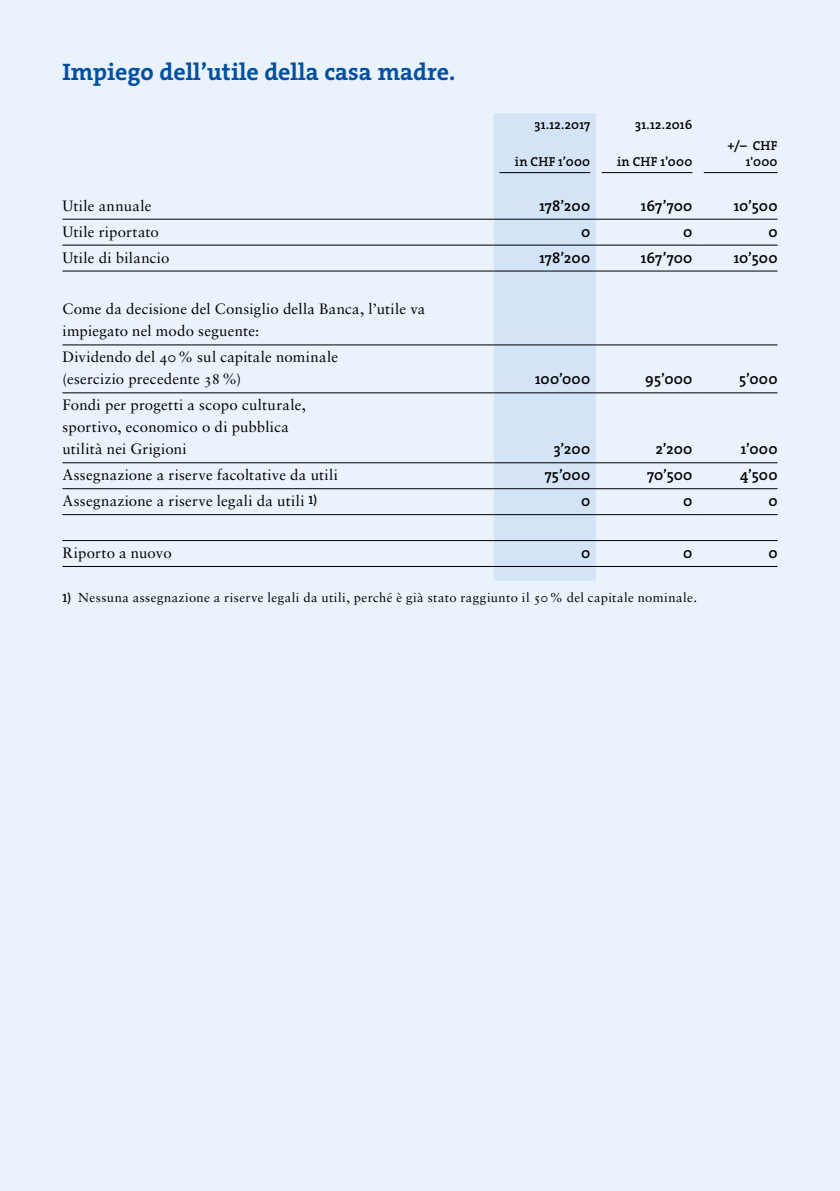
<style>
.page{position:relative;width:840px;height:1191px;background:#fff}
.page>*{position:absolute;margin:0;border:0;box-sizing:border-box;transform-origin:0 0}
.t1{font:24px "The Serif HP7 Bld";color:#004f9f}
.t2{font:15px/22px "Sabon LT Std";letter-spacing:.015em;color:#000}
.t3{font:15px "The Serif HP6 Se Bld";letter-spacing:.015em;color:#000}
.t4{font:13px "Sabon LT Std";letter-spacing:.035em;color:#000}
.t5{font:13px/15.6px "The Serif HP6 Se Bld";letter-spacing:.025em;color:#000;text-align:right}
.s1{font-family:"The Serif HP6 Se Bld";font-size:12px}
</style>
<div class="page">
<div style="left:0;top:0;width:839px;height:1191px;background:#eaf2fb"></div>
<div style="left:493px;top:113px;width:102px;height:467px;background:#d3e4f6"></div>
<hr style="left:62px;top:219px;width:431px;height:1px;background:#000">
<hr style="left:493px;top:219px;width:102px;height:1px;background:#000">
<hr style="left:595px;top:219px;width:102px;height:1px;background:#000">
<hr style="left:697px;top:219px;width:80px;height:1px;background:#000">
<hr style="left:62px;top:245px;width:431px;height:1px;background:#000">
<hr style="left:493px;top:245px;width:102px;height:1px;background:#000">
<hr style="left:595px;top:245px;width:102px;height:1px;background:#000">
<hr style="left:697px;top:245px;width:80px;height:1px;background:#000">
<hr style="left:62px;top:271px;width:431px;height:1px;background:#000">
<hr style="left:493px;top:271px;width:102px;height:1px;background:#000">
<hr style="left:595px;top:271px;width:102px;height:1px;background:#000">
<hr style="left:697px;top:271px;width:80px;height:1px;background:#000">
<hr style="left:62px;top:344px;width:431px;height:1px;background:#000">
<hr style="left:493px;top:344px;width:102px;height:1px;background:#000">
<hr style="left:595px;top:344px;width:102px;height:1px;background:#000">
<hr style="left:697px;top:344px;width:80px;height:1px;background:#000">
<hr style="left:62px;top:392px;width:431px;height:1px;background:#000">
<hr style="left:493px;top:392px;width:102px;height:1px;background:#000">
<hr style="left:595px;top:392px;width:102px;height:1px;background:#000">
<hr style="left:697px;top:392px;width:80px;height:1px;background:#000">
<hr style="left:62px;top:462px;width:431px;height:1px;background:#000">
<hr style="left:493px;top:462px;width:102px;height:1px;background:#000">
<hr style="left:595px;top:462px;width:102px;height:1px;background:#000">
<hr style="left:697px;top:462px;width:80px;height:1px;background:#000">
<hr style="left:62px;top:488px;width:431px;height:1px;background:#000">
<hr style="left:493px;top:488px;width:102px;height:1px;background:#000">
<hr style="left:595px;top:488px;width:102px;height:1px;background:#000">
<hr style="left:697px;top:488px;width:80px;height:1px;background:#000">
<hr style="left:62px;top:514px;width:431px;height:1px;background:#000">
<hr style="left:493px;top:514px;width:102px;height:1px;background:#000">
<hr style="left:595px;top:514px;width:102px;height:1px;background:#000">
<hr style="left:697px;top:514px;width:80px;height:1px;background:#000">
<hr style="left:62px;top:540px;width:431px;height:1px;background:#000">
<hr style="left:493px;top:540px;width:102px;height:1px;background:#000">
<hr style="left:595px;top:540px;width:102px;height:1px;background:#000">
<hr style="left:697px;top:540px;width:80px;height:1px;background:#000">
<hr style="left:62px;top:566px;width:431px;height:1px;background:#000">
<hr style="left:493px;top:566px;width:102px;height:1px;background:#000">
<hr style="left:595px;top:566px;width:102px;height:1px;background:#000">
<hr style="left:697px;top:566px;width:80px;height:1px;background:#000">
<hr style="left:499px;top:172px;width:91px;height:1px;background:#000">
<hr style="left:601px;top:172px;width:91px;height:1px;background:#000">
<hr style="left:703px;top:172px;width:74px;height:1px;background:#000">
<h1 class="t1" style="left:62px;top:56px;width:394px">Impiego dell’utile della casa madre.</h1>
<p class="t5" style="left:534px;top:117px;width:57px">31.12.2017</p>
<p class="t5" style="left:634px;top:117px;width:59px">31.12.2016</p>
<p class="t5" style="left:514px;top:154px;width:77px">in CHF 1’000</p>
<p class="t5" style="left:616px;top:154px;width:77px">in CHF 1’000</p>
<p class="t5" style="left:727px;top:138px;width:52px">+/– CHF<br>1'000</p>
<p class="t2" style="left:62px;top:194px;width:90px">Utile annuale</p>
<p class="t3" style="left:539px;top:196px;width:52px">178’200</p>
<p class="t3" style="left:640px;top:196px;width:53px">167’700</p>
<p class="t3" style="left:733px;top:196px;width:45px">10’500</p>
<p class="t2" style="left:62px;top:220px;width:98px">Utile riportato</p>
<p class="t3" style="left:580px;top:222px;width:11px">0</p>
<p class="t3" style="left:682px;top:222px;width:11px">0</p>
<p class="t3" style="left:767px;top:222px;width:11px">0</p>
<p class="t2" style="left:62px;top:246px;width:108px">Utile di bilancio</p>
<p class="t3" style="left:539px;top:248px;width:52px">178’200</p>
<p class="t3" style="left:640px;top:248px;width:53px">167’700</p>
<p class="t3" style="left:733px;top:248px;width:45px">10’500</p>
<p class="t2" style="left:62px;top:298px;width:364px">Come da decisione del Consiglio della Banca, l’utile va impiegato nel modo seguente:</p>
<p class="t2" style="left:62px;top:346px;width:277px">Dividendo del 40% sul capitale nominale (esercizio precedente 38%)</p>
<p class="t3" style="left:534px;top:369px;width:57px">100’000</p>
<p class="t3" style="left:645px;top:369px;width:49px">95’000</p>
<p class="t3" style="left:738px;top:369px;width:40px">5’000</p>
<p class="t2" style="left:62px;top:394px;width:245px">Fondi per progetti a scopo culturale, sportivo, economico o di pubblica utilità nei Grigioni</p>
<p class="t3" style="left:553px;top:439px;width:38px">3’200</p>
<p class="t3" style="left:655px;top:439px;width:38px">2’200</p>
<p class="t3" style="left:740px;top:439px;width:38px">1’000</p>
<p class="t2" style="left:62px;top:464px;width:277px">Assegnazione a riserve facoltative da utili</p>
<p class="t3" style="left:544px;top:465px;width:47px">75’000</p>
<p class="t3" style="left:646px;top:465px;width:47px">70’500</p>
<p class="t3" style="left:739px;top:465px;width:39px">4’500</p>
<p class="t2" style="left:62px;top:490px;width:256px">Assegnazione a riserve legali da utili <span class="s1">1)</span></p>
<p class="t3" style="left:580px;top:491px;width:11px">0</p>
<p class="t3" style="left:682px;top:491px;width:11px">0</p>
<p class="t3" style="left:767px;top:491px;width:11px">0</p>
<p class="t2" style="left:62px;top:541px;width:111px">Riporto a nuovo</p>
<p class="t3" style="left:580px;top:543px;width:11px">0</p>
<p class="t3" style="left:682px;top:543px;width:11px">0</p>
<p class="t3" style="left:767px;top:543px;width:11px">0</p>
<p class="t4" style="left:62px;top:590px;width:635px"><span class="s1">1)</span> Nessuna assegnazione a riserve legali da utili, perché è già stato raggiunto il 50% del capitale nominale.</p>
</div>
